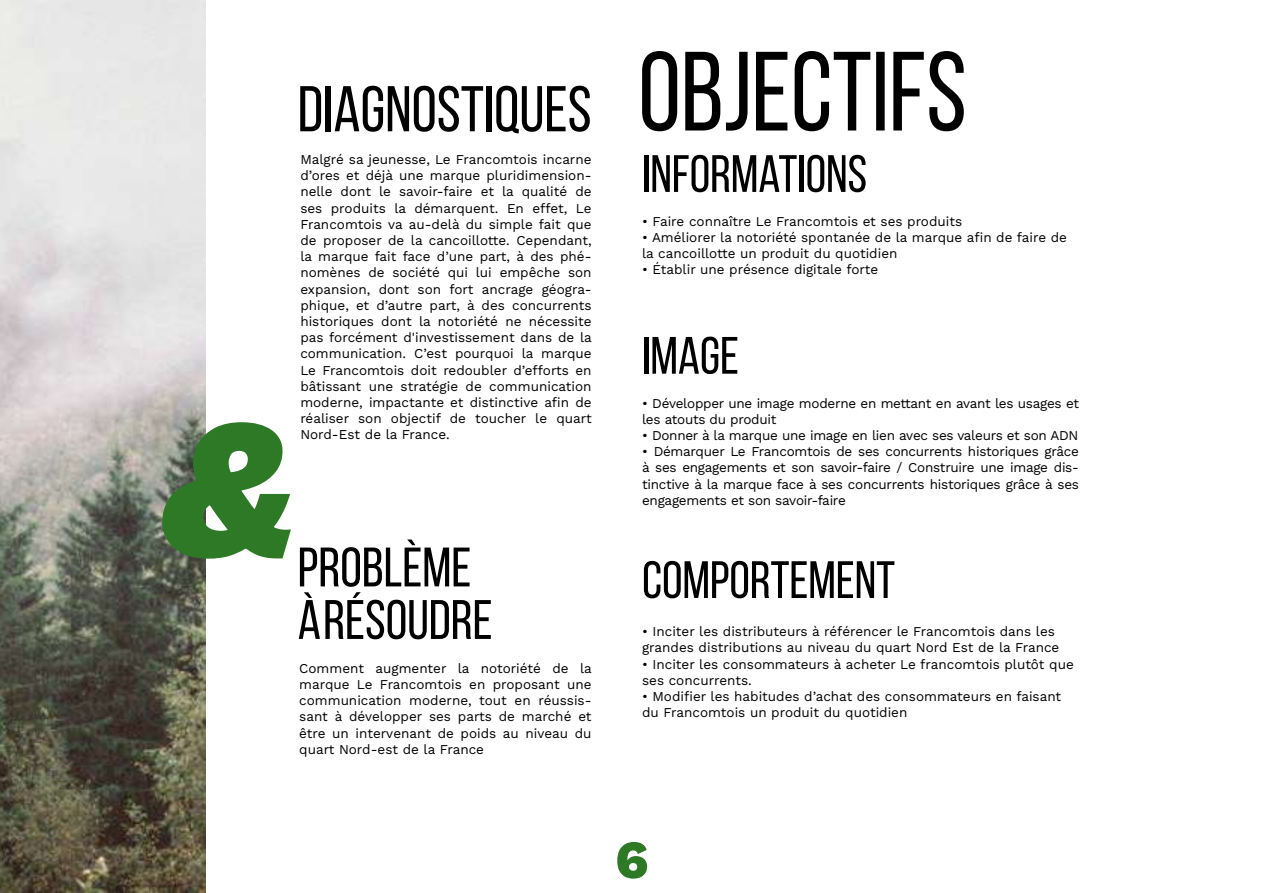
<style>
.page{position:relative;width:1263px;height:893px;background:#fff}
.page>*{position:absolute;margin:0;border:0;box-sizing:border-box;transform-origin:0 0}
.t1{font:64.5px "Bebas Neue";color:#000}
.t2{font:55.5px/52.5px "Bebas Neue";color:#000}
.t3{font:54px "Work Sans";color:#2e7926}
.t4{font:52.5px "Bebas Neue";color:#000}
.t5{font:13.5px/16.2px "Work Sans";color:#000}
.t6{font:13.5px/16.2px "Work Sans";letter-spacing:-.02em;color:#000}
</style>
<div class="page">
<img style="left:0;top:0;width:205px;height:893px">
<svg style="left:162px;top:422px;width:129px;height:137px"></svg>
<svg style="left:642px;top:51px;width:322px;height:80px"></svg>
<h1 class="t1" style="left:298px;top:74px;width:295px">DIAGNOSTIQUES</h1>
<p class="t5" style="left:300px;top:151px;width:293px;text-align:justify">Malgré sa jeunesse, Le Francomtois incarne d’ores et déjà une marque pluridimension&shy;nelle dont le savoir-faire et la qualité de ses produits la démarquent. En effet, Le Francomtois va au-delà du simple fait que de proposer de la cancoillotte. Cependant, la marque fait face d’une part, à des phé&shy;nomènes de société qui lui empêche son expansion, dont son fort ancrage géogra&shy;phique, et d’autre part, à des concurrents historiques dont la notoriété ne nécessite pas forcément d'investissement dans de la communication. C’est pourquoi la marque Le Francomtois doit redoubler d’efforts en bâtissant une stratégie de communication moderne, impactante et distinctive afin de réaliser son objectif de toucher le quart Nord-Est de la France.</p>
<h2 class="t2" style="left:298px;top:540px;width:196px">PROBLÈME<br>À RÉSOUDRE</h2>
<p class="t5" style="left:299px;top:659px;width:294px;text-align:justify">Comment augmenter la notoriété de la marque Le Francomtois en proposant une communication moderne, tout en réussis&shy;sant à développer ses parts de marché et être un intervenant de poids au niveau du quart Nord-est de la France</p>
<h3 class="t4" style="left:642px;top:145px;width:226px">INFORMATIONS</h3>
<p class="t5" style="left:642px;top:212px;width:322px">• Faire connaître Le Francomtois et ses produits</p>
<p class="t5" style="left:642px;top:229px;width:426px">• Améliorer la notoriété spontanée de la marque afin de faire de la cancoillotte un produit du quotidien</p>
<p class="t5" style="left:642px;top:261px;width:238px">• Établir une présence digitale forte</p>
<h3 class="t4" style="left:642px;top:327px;width:98px">IMAGE</h3>
<p class="t6" style="left:642px;top:394px;width:438px">• Développer une image moderne en mettant en avant les usages et les atouts du produit</p>
<p class="t6" style="left:642px;top:427px;width:438px">• Donner à la marque une image en lien avec ses valeurs et son ADN</p>
<p class="t5" style="left:642px;top:443px;width:438px;text-align:justify">• Démarquer Le Francomtois de ses concurrents historiques grâce à ses engagements et son savoir-faire / Construire une image dis&shy;tinctive à la marque face à ses concurrents historiques grâce à ses engagements et son savoir-faire</p>
<h3 class="t4" style="left:642px;top:551px;width:254px">COMPORTEMENT</h3>
<p class="t5" style="left:642px;top:623px;width:419px">• Inciter les distributeurs à référencer le Francomtois dans les grandes distributions au niveau du quart Nord Est de la France</p>
<p class="t5" style="left:642px;top:655px;width:433px">• Inciter les consommateurs à acheter Le francomtois plutôt que ses concurrents.</p>
<p class="t5" style="left:642px;top:688px;width:421px">• Modifier les habitudes d’achat des consommateurs en faisant du Francomtois un produit du quotidien</p>
<h3 class="t3" style="left:615px;top:819px;width:35px">6</h3>
</div>
